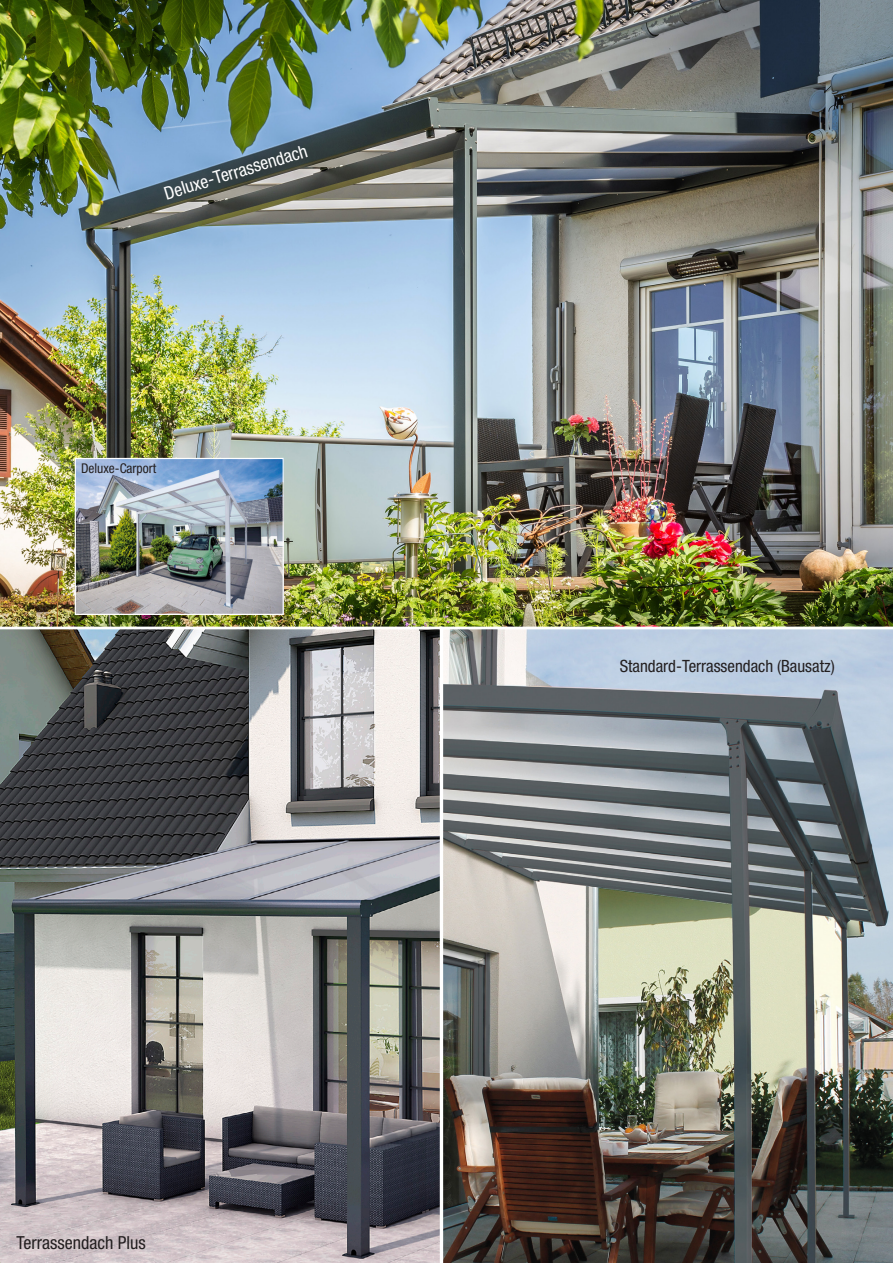
<style>
.page{position:relative;width:893px;height:1263px;background:#fff}
.page>*{position:absolute;margin:0;border:0;box-sizing:border-box;transform-origin:0 0}
.t1{font:condensed 18px "Helvetica Neue LT Pro";color:#fff}
.t2{font:condensed 18px "Helvetica Neue LT Pro";color:#231f20}
.t3{font:condensed 16.95px "Helvetica Neue LT Pro";color:#231f20}
.t4{font:condensed 13.5px "Helvetica Neue LT Pro";color:#231f20}
</style>
<div class="page">
<img style="left:0;top:0;width:893px;height:627px">
<img style="left:443px;top:629px;width:450px;height:634px">
<img style="left:77px;top:460px;width:205px;height:153px">
<div style="left:75px;top:458px;width:209px;height:157px;border:1px solid #fff"></div>
<svg style="left:0;top:629px;width:440px;height:634px"></svg>
<p class="t1" style="left:162px;top:183px;width:150px;rotate:-17deg">Deluxe-Terrassendach</p>
<p class="t4" style="left:81px;top:460px;width:77px">Deluxe-Carport</p>
<p class="t2" style="left:16px;top:1232px;width:131px">Terrassendach Plus</p>
<p class="t3" style="left:620px;top:656px;width:217px">Standard-Terrassendach (Bausatz)</p>
</div>
